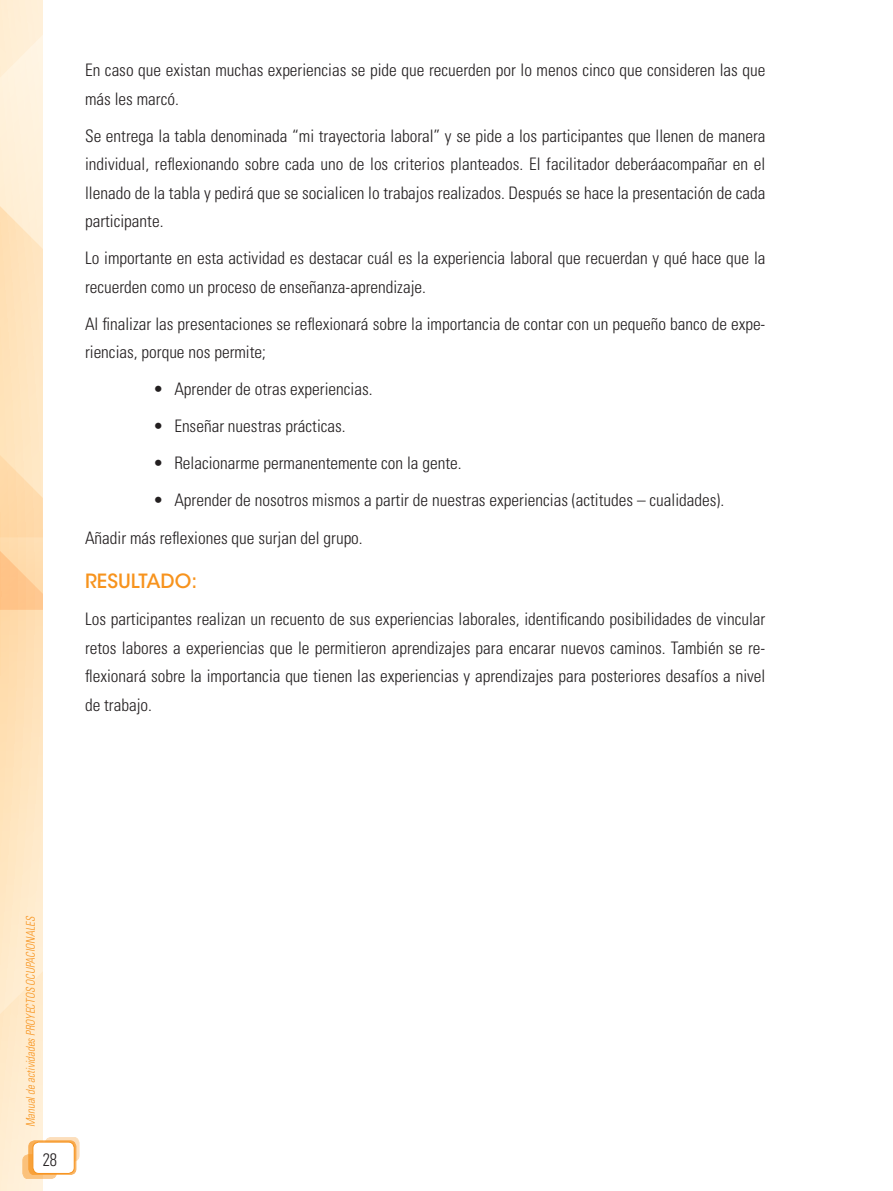
<style>
.page{position:relative;width:893px;height:1191px;background:#fff}
.page>*{position:absolute;margin:0;border:0;box-sizing:border-box;transform-origin:0 0}
.t1{font:500 19.5px "ITC Avant Garde Std";color:#f7931d}
.t2{font:300 condensed 18px "Univers LT Std";color:#231f20;scale:.9 1}
.t3{font:300 condensed 17.25px/28.5px "Univers LT Std";color:#231f20}
.t4{font:italic 300 condensed 12px "Univers LT Std";color:#f7931d;scale:.9 1}
</style>
<div class="page">
<svg style="left:0;top:0;width:43px;height:1191px;background:#fee6c3"></svg>
<svg style="left:29px;top:1140px;width:47px;height:34px"></svg>
<div style="left:29px;top:1140px;width:47px;height:34px;border:1px solid #f7931d;border-radius:6px"></div>
<svg style="left:23px;top:1154px;width:33px;height:24px"></svg>
<div style="left:23px;top:1154px;width:33px;height:24px;border:1px solid #f7931d;border-radius:6px"></div>
<svg style="left:46px;top:1137px;width:33px;height:24px"></svg>
<div style="left:45px;top:1137px;width:34px;height:24px;border:1px solid #f7931d;border-radius:6px"></div>
<div style="left:33px;top:1142px;width:41px;height:31px;background:#fff;border-radius:6px"></div>
<div style="left:33px;top:1142px;width:41px;height:31px;border:1px solid #f7931d;border-radius:6px"></div>
<p class="t3" style="left:85px;top:56px;width:682px">En caso que existan muchas experiencias se pide que recuerden por lo menos cinco que consideren las que más les marcó.</p>
<p class="t3" style="left:85px;top:121px;width:682px;text-align:justify">Se entrega la tabla denominada “mi trayectoria laboral” y se pide a los participantes que llenen de manera individual, reflexionando sobre cada uno de los criterios planteados. El facilitador deberáacompañar en el llenado de la tabla y pedirá que se socialicen lo trabajos realizados. Después se hace la presentación de cada participante.</p>
<p class="t3" style="left:85px;top:244px;width:682px">Lo importante en esta actividad es destacar cuál es la experiencia laboral que recuerdan y qué hace que la recuerden como un proceso de enseñanza-aprendizaje.</p>
<p class="t3" style="left:85px;top:309px;width:682px">Al finalizar las presentaciones se reflexionará sobre la importancia de contar con un pequeño banco de expe&shy;riencias, porque nos permite;</p>
<p class="t3" style="left:153px;top:375px;width:221px">• Aprender de otras experiencias.</p>
<p class="t3" style="left:153px;top:412px;width:194px">• Enseñar nuestras prácticas.</p>
<p class="t3" style="left:153px;top:449px;width:310px">• Relacionarme permanentemente con la gente.</p>
<p class="t3" style="left:85px;top:482px;width:641px;line-height:37px;text-indent:68px">• Aprender de nosotros mismos a partir de nuestras experiencias (actitudes – cualidades).<br>Añadir más reflexiones que surjan del grupo.</p>
<p class="t1" style="left:85px;top:569px;width:114px">RESULTADO:</p>
<p class="t3" style="left:85px;top:605px;width:682px;text-align:justify">Los participantes realizan un recuento de sus experiencias laborales, identificando posibilidades de vincular retos labores a experiencias que le permitieron aprendizajes para encarar nuevos caminos. También se re&shy;flexionará sobre la importancia que tienen las experiencias y aprendizajes para posteriores desafíos a nivel de trabajo.</p>
<p class="t4" style="left:23px;top:1127px;width:236px;rotate:-90deg">Manual de actividades PROYECTOS OCUPACIONALES</p>
<p class="t2" style="left:43px;top:1149px;width:17px">28</p>
</div>
